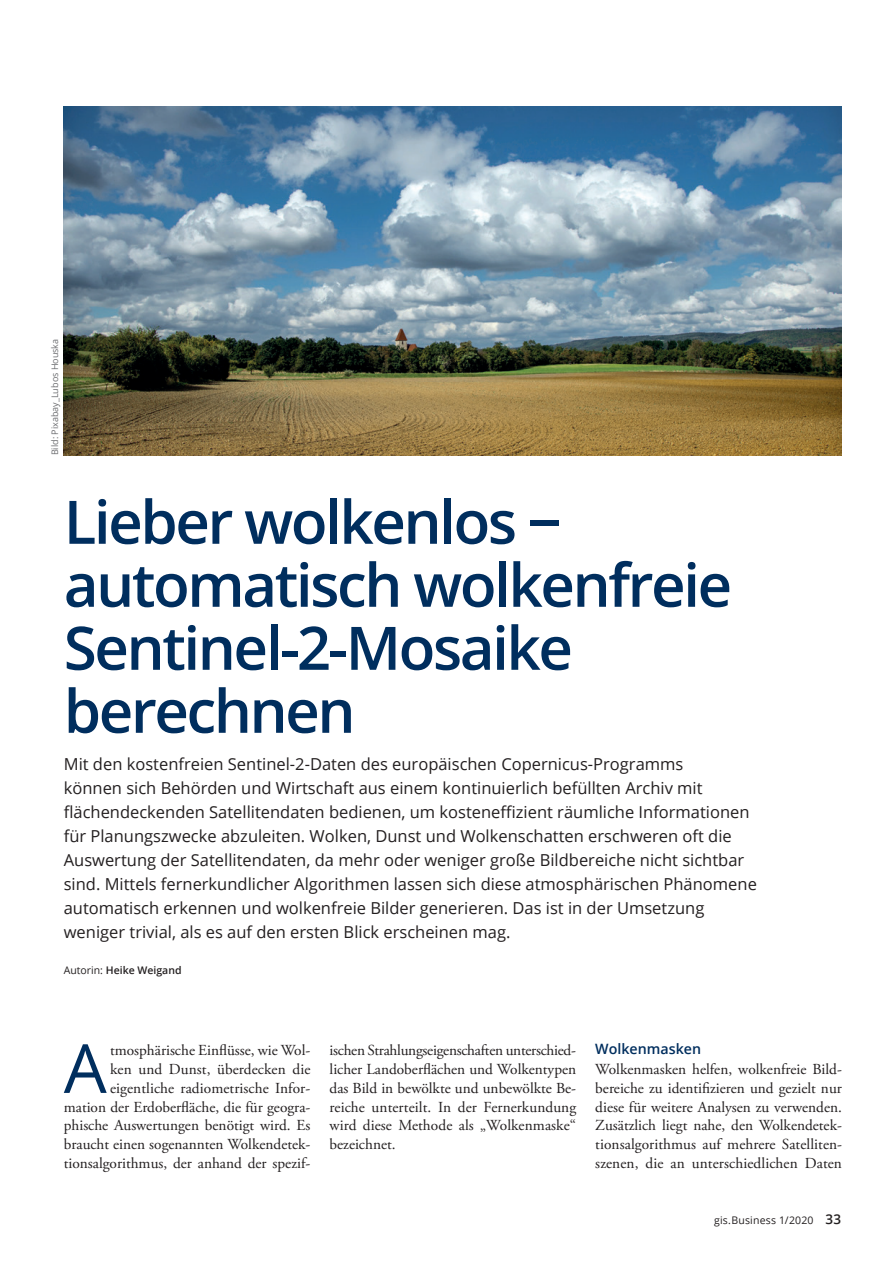
<style>
.page{position:relative;width:893px;height:1263px;background:#fff}
.page>*{position:absolute;margin:0;border:0;box-sizing:border-box;transform-origin:0 0}
.t1{font:67.8px "Open Sans";color:#002e5e}
.t2{font:600 60px/63px "Open Sans";letter-spacing:-.04em;color:#002e5e}
.t3{font:16.5px/24px "Open Sans";color:#231f20}
.t4{font:15.3px/18.8px "Adobe Garamond Pro";color:#231f20;text-align:justify}
.t5{font:600 14.25px "Open Sans";color:#002e5e}
.t6{font:10.5px "Open Sans";letter-spacing:.02em;color:#231f20}
.t7{font:600 10.5px "Open Sans";color:#231f20}
.t8{font:9px "Open Sans";color:#6c6d70}
.s1{font-weight:400}
.s2{font-weight:600;font-size:13.5px}
</style>
<div class="page">
<img style="left:64px;top:106px;width:778px;height:349px">
<p class="t8" style="left:49px;top:455px;width:118px;rotate:-90deg">Bild: Pixabay_Lubos Houska</p>
<h2 class="t2" style="left:64px;top:489px;width:670px">Lieber wolkenlos − automatisch wolkenfreie<br>Sentinel-2-Mosaike berechnen</h2>
<p class="t3" style="left:64px;top:751px;width:695px">Mit den kostenfreien Sentinel-2-Daten des europäischen Copernicus-Programms<br>können sich Behörden und Wirtschaft aus einem kontinuierlich befüllten Archiv mit flächendeckenden Satellitendaten bedienen, um kosteneffizient räumliche Informationen für Planungszwecke abzuleiten. Wolken, Dunst und Wolkenschatten erschweren oft die Auswertung der Satellitendaten, da mehr oder weniger große Bildbereiche nicht sichtbar sind. Mittels fernerkundlicher Algorithmen lassen sich diese atmosphärischen Phänomene automatisch erkennen und wolkenfreie Bilder generieren. Das ist in der Umsetzung weniger trivial, als es auf den ersten Blick erscheinen mag.</p>
<p class="t7" style="left:64px;top:963px;width:119px"><span class="s1">Autorin:</span> Heike Weigand</p>
<p class="t4" style="left:64px;top:1042px;width:248px;text-align:right">tmosphärische Einflüsse, wie Wol-<br>ken und Dunst, überdecken die eigentliche radiometrische Infor-<br>mation der Erdoberfläche, die für geogra&shy;phische Auswertungen benötigt wird. Es braucht einen sogenannten Wolkendetek&shy;tionsalgorithmus, der anhand der spezif-</p>
<p class="t4" style="left:330px;top:1042px;width:248px">ischen Strahlungseigenschaften unterschied&shy;licher Landoberflächen und Wolkentypen das Bild in bewölkte und unbewölkte Be&shy;reiche unterteilt. In der Fernerkundung wird diese Methode als „Wolkenmaske“ bezeichnet.</p>
<p class="t5" style="left:595px;top:1039px;width:107px">Wolkenmasken</p>
<h1 class="t1" style="left:64px;top:1022px;width:44px">A</h1>
<p class="t4" style="left:595px;top:1060px;width:248px">Wolkenmasken helfen, wolkenfreie Bild&shy;bereiche zu identifizieren und gezielt nur diese für weitere Analysen zu verwenden.<br>Zusätzlich liegt nahe, den Wolkendetek&shy;tionsalgorithmus auf mehrere Satelliten&shy;szenen, die an unterschiedlichen Daten</p>
<p class="t6" style="left:714px;top:1213px;width:129px">gis.Business 1/2020 <span class="s2">33</span></p>
</div>
